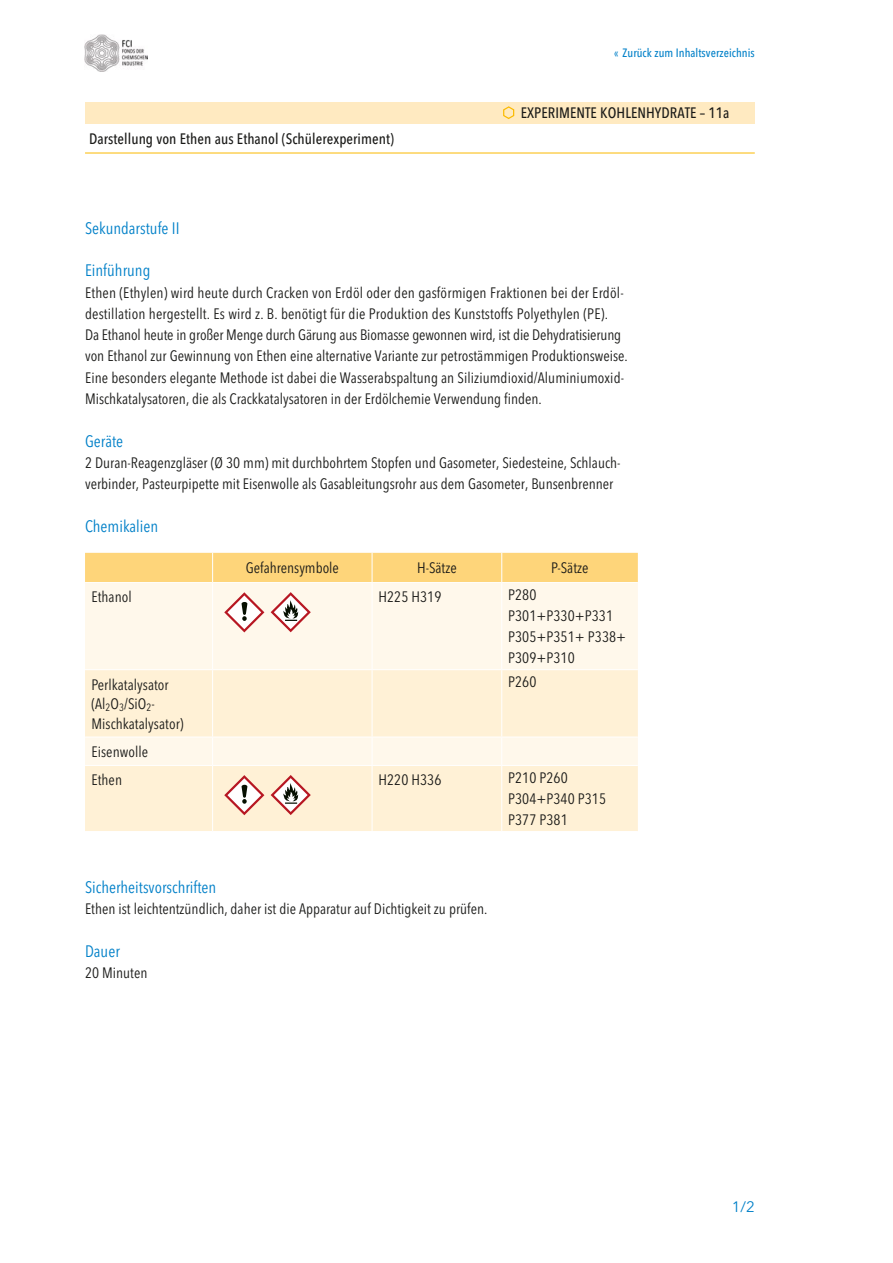
<style>
.page{position:relative;width:893px;height:1263px;background:#fff}
.page>*{position:absolute;margin:0;border:0;box-sizing:border-box;transform-origin:0 0}
.t1{font:condensed 16.5px "Avenir Next LT Pro";color:#0080c8}
.t2{font:condensed 15px/21.3px "Avenir Next LT Pro";color:#1a1a18}
.t3{font:500 condensed 15px "Avenir Next LT Pro";letter-spacing:.005em;color:#1a1a18}
.t4{font:15px "Avenir Next LT Pro";color:#0080c8}
.t5{font:500 condensed 12px "Avenir Next LT Pro";letter-spacing:.005em;color:#0080c8}
</style>
<div class="page">
<hr style="left:85px;top:153px;width:670px;height:1px;background:#fbba00">
<img style="left:84px;top:34px;width:63px;height:38px">
<div style="left:85px;top:102px;width:670px;height:21px;background:#ffeac1"></div>
<svg style="left:503px;top:106px;width:12px;height:13px"></svg>
<div style="left:85px;top:583px;width:553px;height:86px;background:#fff8eb"></div>
<svg style="left:85px;top:670px;width:553px;height:161px;background:#fff2d9"></svg>
<hr style="left:212px;top:670px;width:1px;height:67px;background:#fff">
<hr style="left:372px;top:670px;width:1px;height:67px;background:#fff">
<hr style="left:501px;top:670px;width:1px;height:67px;background:#fff">
<hr style="left:212px;top:766px;width:1px;height:65px;background:#fff">
<hr style="left:372px;top:766px;width:1px;height:65px;background:#fff">
<hr style="left:501px;top:766px;width:1px;height:65px;background:#fff">
<div style="left:85px;top:553px;width:553px;height:29px;background:#fed57a"></div>
<hr style="left:85px;top:737px;width:128px;height:1px;background:#fff">
<hr style="left:85px;top:765px;width:128px;height:1px;background:#fff">
<hr style="left:212px;top:583px;width:1px;height:86px;background:#fff">
<hr style="left:372px;top:583px;width:1px;height:86px;background:#fff">
<hr style="left:501px;top:583px;width:1px;height:86px;background:#fff">
<hr style="left:213px;top:737px;width:159px;height:1px;background:#fff">
<svg style="left:212px;top:738px;width:1px;height:27px"></svg>
<hr style="left:372px;top:737px;width:130px;height:1px;background:#fff">
<svg style="left:372px;top:738px;width:1px;height:27px"></svg>
<hr style="left:502px;top:737px;width:136px;height:1px;background:#fff">
<svg style="left:501px;top:738px;width:1px;height:27px"></svg>
<hr style="left:213px;top:765px;width:159px;height:1px;background:#fff">
<hr style="left:372px;top:765px;width:130px;height:1px;background:#fff">
<hr style="left:502px;top:765px;width:136px;height:1px;background:#fff">
<svg style="left:224px;top:592px;width:40px;height:40px"></svg>
<svg style="left:271px;top:592px;width:40px;height:40px"></svg>
<svg style="left:224px;top:775px;width:40px;height:40px"></svg>
<svg style="left:271px;top:775px;width:40px;height:40px"></svg>
<p class="t5" style="left:614px;top:46px;width:142px">« Zurück zum Inhaltsverzeichnis</p>
<p class="t3" style="left:89px;top:130px;width:306px">Darstellung von Ethen aus Ethanol (Schülerexperiment)</p>
<p class="t3" style="left:521px;top:104px;width:210px">EXPERIMENTE KOHLENHYDRATE – 11a</p>
<p class="t1" style="left:85px;top:218px;width:96px">Sekundarstufe II</p>
<p class="t1" style="left:85px;top:261px;width:67px">Einführung</p>
<p class="t2" style="left:85px;top:282px;width:544px">Ethen (Ethylen) wird heute durch Cracken von Erdöl oder den gasförmigen Fraktionen bei der Erdöl&shy;destillation hergestellt. Es wird z. B. benötigt für die Produktion des Kunststoffs Polyethylen (PE).<br>Da Ethanol heute in großer Menge durch Gärung aus Biomasse gewonnen wird, ist die Dehydratisierung von Ethanol zur Gewinnung von Ethen eine alternative Variante zur petrostämmigen Produktionsweise.<br>Eine besonders elegante Methode ist dabei die Wasserabspaltung an Siliziumdioxid/Aluminiumoxid-Mischkatalysatoren, die als Crackkatalysatoren in der Erdölchemie Verwendung finden.</p>
<p class="t1" style="left:85px;top:431px;width:40px">Geräte</p>
<p class="t2" style="left:85px;top:452px;width:537px">2 Duran-Reagenzgläser (Ø 30 mm) mit durchbohrtem Stopfen und Gasometer, Siedesteine, Schlauch&shy;verbinder, Pasteurpipette mit Eisenwolle als Gasableitungsrohr aus dem Gasometer, Bunsenbrenner</p>
<p class="t1" style="left:85px;top:516px;width:75px">Chemikalien</p>
<p class="t2" style="left:246px;top:557px;width:95px">Gefahrensymbole</p>
<p class="t2" style="left:417px;top:557px;width:41px">H-Sätze</p>
<p class="t2" style="left:551px;top:557px;width:39px">P-Sätze</p>
<p class="t2" style="left:91px;top:586px;width:42px">Ethanol</p>
<p class="t2" style="left:378px;top:586px;width:65px">H225 H319</p>
<p class="t2" style="left:508px;top:584px;width:120px">P280<br>P301+P330+P331<br>P305+P351+ P338+<br>P309+P310</p>
<p class="t2" style="left:91px;top:674px;width:94px;line-height:19.5px">Perlkatalysator (Al<sub>2</sub>O<sub>3</sub>/SiO<sub>2</sub>-<br>Mischkatalysator)</p>
<p class="t2" style="left:508px;top:671px;width:30px">P260</p>
<p class="t2" style="left:91px;top:737px;width:58px;line-height:28.3px">Eisenwolle<br>Ethen</p>
<p class="t2" style="left:378px;top:769px;width:65px">H220 H336</p>
<p class="t2" style="left:508px;top:767px;width:99px">P210 P260<br>P304+P340 P315<br>P377 P381</p>
<p class="t1" style="left:85px;top:877px;width:133px">Sicherheitsvorschriften</p>
<p class="t2" style="left:85px;top:898px;width:404px">Ethen ist leichtentzündlich, daher ist die Apparatur auf Dichtigkeit zu prüfen.</p>
<p class="t1" style="left:85px;top:941px;width:36px">Dauer</p>
<p class="t2" style="left:85px;top:962px;width:64px">20 Minuten</p>
<p class="t4" style="left:732px;top:1198px;width:24px">1/2</p>
</div>
